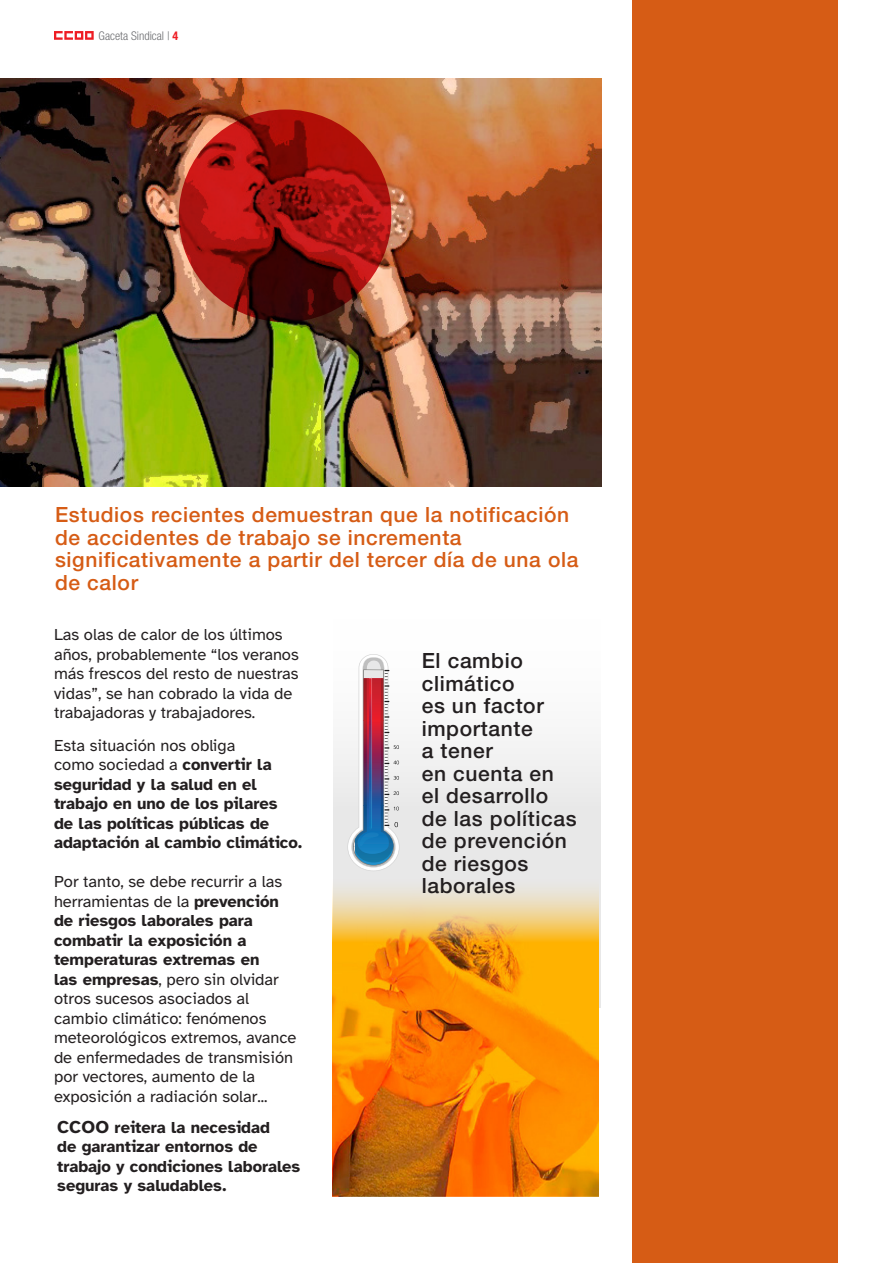
<style>
.page{position:relative;width:893px;height:1263px;background:#fff}
.page>*{position:absolute;margin:0;border:0;box-sizing:border-box;transform-origin:0 0}
.t1{font:500 21px/22.5px "Helvetica Neue LT Std";letter-spacing:.03em;color:#d65c15}
.t2{font:500 21px/22.5px "Helvetica Neue LT Std";letter-spacing:.03em;color:#231f20}
.t3{font:16.5px/19.5px "Atkinson Hyperlegible";color:#231f20}
.t4{font:700 16.5px/19.5px "Atkinson Hyperlegible";color:#231f20}
.t5{font:300 condensed 12px "Helvetica Neue LT Std";color:#6c6d70}
.s1{font-weight:700;color:#ee1d23}
.s2{font-weight:400}
.s3{font-weight:700}
.s4{font-size:18px}
</style>
<div class="page">
<svg style="left:54px;top:31px;width:40px;height:9px"></svg>
<div style="left:333px;top:606px;width:268px;height:402px;background:linear-gradient(to bottom,#fefefe,#e1e1e1)"></div>
<svg style="left:347px;top:654px;width:53px;height:217px"></svg>
<img style="left:0;top:79px;width:601px;height:408px">
<div style="left:632px;top:0;width:206px;height:1263px;background:#d65c15"></div>
<svg style="left:179px;top:109px;width:212px;height:213px;background:#930f0d"></svg>
<img style="left:332px;top:874px;width:267px;height:322px">
<p class="t5" style="left:99px;top:28px;width:81px">Gaceta Sindical | <span class="s1">4</span></p>
<p class="t1" style="left:55px;top:503px;width:525px">Estudios recientes demuestran que la notificación de accidentes de trabajo se incrementa significativamente a partir del tercer día de una ola de calor</p>
<p class="t3" style="left:54px;top:625px;width:246px">Las olas de calor de los últimos años, probablemente “los veranos más frescos del resto de nuestras vidas”, se han cobrado la vida de trabajadoras y trabajadores.</p>
<p class="t4" style="left:54px;top:735px;width:250px"><span class="s2">Esta situación nos obliga<br>como sociedad a</span> convertir la seguridad y la salud en el trabajo en uno de los pilares<br>de las políticas públicas de adaptación al cambio climático.</p>
<p class="t3" style="left:54px;top:872px;width:244px">Por tanto, se debe recurrir a las herramientas de la <span class="s3">prevención de riesgos laborales para combatir la exposición a temperaturas extremas en<br>las empresas</span>, pero sin olvidar otros sucesos asociados al cambio climático: fenómenos meteorológicos extremos, avance de enfermedades de transmisión por vectores, aumento de la exposición a radiación solar...</p>
<p class="t4" style="left:57px;top:1117px;width:245px"><span class="s4">CCOO</span> reitera la necesidad<br>de garantizar entornos de trabajo y condiciones laborales seguras y saludables.</p>
<p class="t2" style="left:422px;top:649px;width:103px">El cambio climático</p>
<p class="t2" style="left:422px;top:694px;width:124px">es un factor importante</p>
<p class="t2" style="left:422px;top:739px;width:73px">a tener</p>
<p class="t2" style="left:422px;top:762px;width:134px">en cuenta en</p>
<p class="t2" style="left:422px;top:784px;width:128px">el desarrollo</p>
<p class="t2" style="left:422px;top:807px;width:156px">de las políticas</p>
<p class="t2" style="left:422px;top:829px;width:147px">de prevención</p>
<p class="t2" style="left:422px;top:852px;width:108px">de riesgos laborales</p>
</div>
